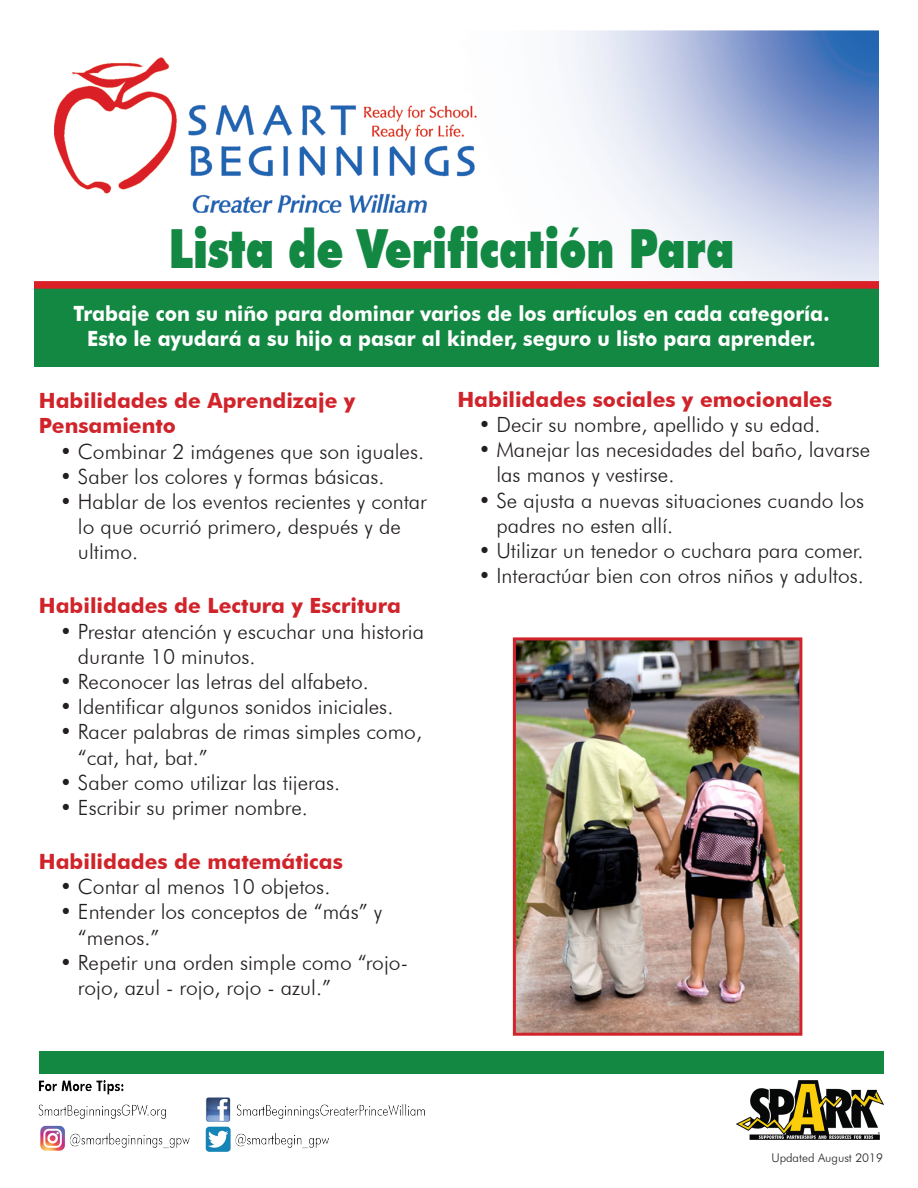
<style>
.page{position:relative;width:918px;height:1188px;background:#fff}
.page>*{position:absolute;margin:0;border:0;box-sizing:border-box;transform-origin:0 0}
.t1{font:900 54px "Futura BT";color:#138842;scale:.77 1}
.t2{font:300 21px/25.2px "Futura BT";color:#231f20}
.t3{font:700 21px "Futura BT";color:#fff;scale:.94 1}
.t4{font:700 21px "Futura BT";color:#d1232a}
.t5{font:300 12px "Futura BT";color:#231f20}
</style>
<div class="page">
<img style="left:34px;top:30px;width:845px;height:269px">
<div style="left:34px;top:299px;width:845px;height:68px;background:#138842"></div>
<img style="left:736px;top:1081px;width:147px;height:58px">
<img style="left:517px;top:641px;width:281px;height:391px">
<div style="left:513px;top:637px;width:289px;height:399px;border:3px solid #d1232a"></div>
<div style="left:39px;top:1051px;width:845px;height:22px;background:#138842"></div>
<img style="left:39px;top:1081px;width:386px;height:71px">
<p class="t1" style="left:169px;top:216px;width:736px">Lista de Verificatión Para</p>
<p class="t3" style="left:73px;top:301px;width:806px">Trabaje con su niño para dominar varios de los artículos en cada categoría.</p>
<p class="t3" style="left:87px;top:326px;width:776px">Esto le ayudará a su hijo a pasar al kinder, seguro u listo para aprender.</p>
<p class="t4" style="left:39px;top:388px;width:318px">Habilidades de Aprendizaje y</p>
<p class="t4" style="left:39px;top:413px;width:139px">Pensamiento</p>
<p class="t2" style="left:60px;top:438px;width:366px">• Combinar 2 imágenes que son iguales.</p>
<p class="t2" style="left:60px;top:464px;width:326px">• Saber los colores y formas básicas.</p>
<p class="t2" style="left:78px;top:489px;width:350px;text-indent:-18px">• Hablar de los eventos recientes y contar lo que ocurrió primero, después y de ultimo.</p>
<p class="t4" style="left:39px;top:593px;width:364px">Habilidades de Lectura y Escritura</p>
<p class="t2" style="left:78px;top:618px;width:348px;text-indent:-18px">• Prestar atención y escuchar una historia durante 10 minutos.</p>
<p class="t2" style="left:60px;top:669px;width:311px">• Reconocer las letras del alfabeto.</p>
<p class="t2" style="left:60px;top:694px;width:335px">• Identificar algunos sonidos iniciales.</p>
<p class="t2" style="left:78px;top:719px;width:346px;text-indent:-18px">• Racer palabras de rimas simples como, “cat, hat, bat.”</p>
<p class="t2" style="left:60px;top:770px;width:282px">• Saber como utilizar las tijeras.</p>
<p class="t2" style="left:60px;top:795px;width:249px">• Escribir su primer nombre.</p>
<p class="t4" style="left:39px;top:849px;width:306px">Habilidades de matemáticas</p>
<p class="t2" style="left:60px;top:874px;width:272px">• Contar al menos 10 objetos.</p>
<p class="t2" style="left:78px;top:899px;width:306px;text-indent:-18px">• Entender los conceptos de “más” y “menos.”</p>
<p class="t2" style="left:78px;top:950px;width:332px;text-indent:-18px">• Repetir una orden simple como “rojo&shy;rojo, azul - rojo, rojo - azul.”</p>
<p class="t4" style="left:457px;top:387px;width:376px">Habilidades sociales y emocionales</p>
<p class="t2" style="left:478px;top:412px;width:344px">• Decir su nombre, apellido y su edad.</p>
<p class="t2" style="left:496px;top:437px;width:375px;text-indent:-18px">• Manejar las necesidades del baño, lavarse las manos y vestirse.</p>
<p class="t2" style="left:496px;top:487px;width:369px;text-indent:-18px">• Se ajusta a nuevas situaciones cuando los padres no esten allí.</p>
<p class="t2" style="left:478px;top:538px;width:386px">• Utilizar un tenedor o cuchara para comer.</p>
<p class="t2" style="left:478px;top:563px;width:387px">• Interactúar bien con otros niños y adultos.</p>
<p class="t5" style="left:771px;top:1150px;width:113px">Updated August 2019</p>
</div>
